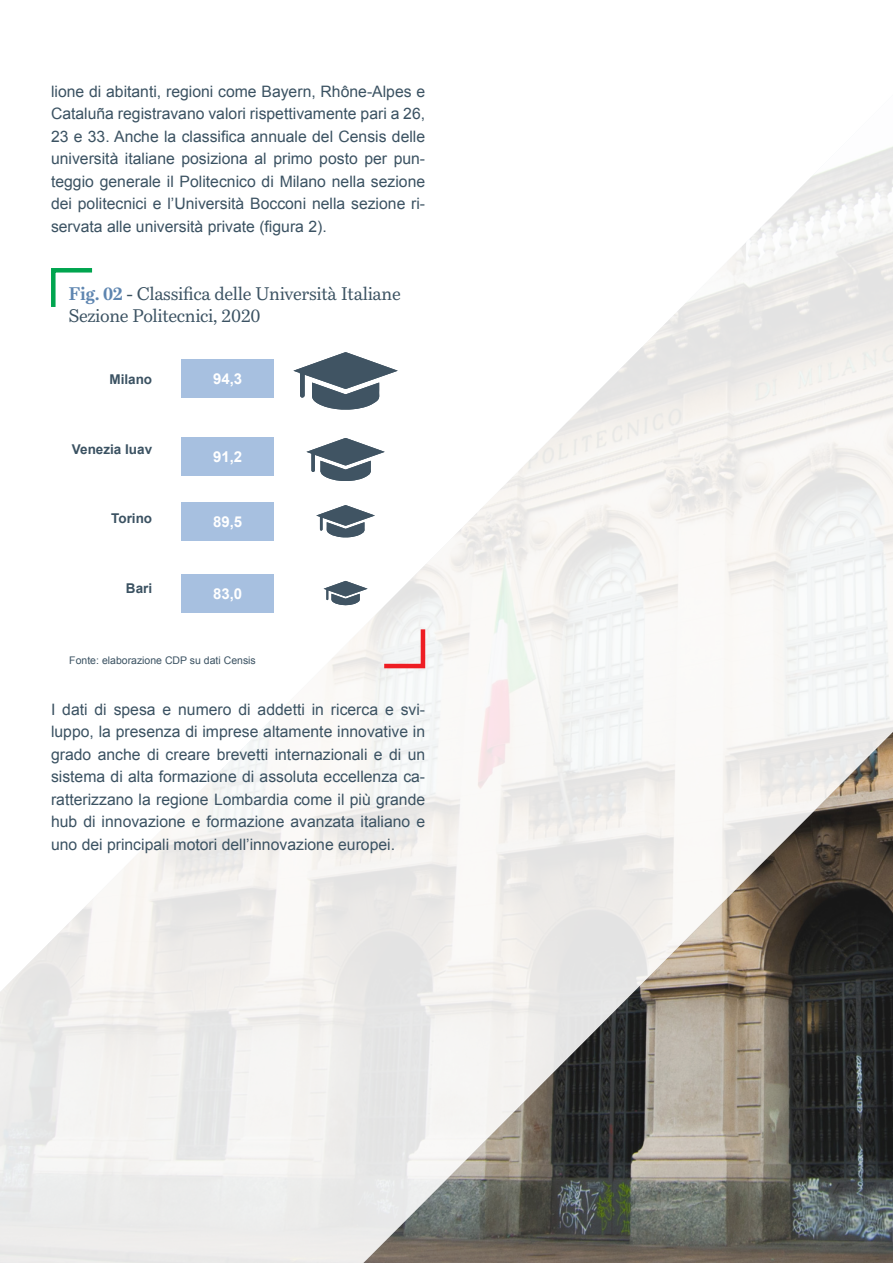
<style>
.page{position:relative;width:893px;height:1263px;background:#fff}
.page>*{position:absolute;margin:0;border:0;box-sizing:border-box;transform-origin:0 0}
.t1{font:18px/21.6px "Bressay";letter-spacing:-.02em;color:#3b5262}
.t2{font:15.75px/22.5px "Arial";color:#3b5262;text-align:justify}
.t3{font:700 15px "Arial";color:#fff}
.t4{font:700 13.5px "Arial";color:#3b5262}
.t5{font:10.5px "Arial";color:#3b5262}
.s1{font-weight:700;color:#5e85b0}
</style>
<div class="page">
<svg style="left:330px;top:685px;width:563px;height:578px;fill:#f5f6f5"></svg>
<img style="left:362px;top:730px;width:531px;height:533px">
<svg style="left:51px;top:268px;width:42px;height:39px"></svg>
<svg style="left:380px;top:625px;width:47px;height:45px"></svg>
<svg style="left:293px;top:352px;width:105px;height:58px"></svg>
<svg style="left:306px;top:438px;width:79px;height:43px"></svg>
<svg style="left:316px;top:505px;width:59px;height:32px"></svg>
<svg style="left:324px;top:581px;width:44px;height:24px"></svg>
<div style="left:181px;top:359px;width:93px;height:39px;background:#a7c0e0"></div>
<div style="left:181px;top:437px;width:93px;height:39px;background:#a7c0e0"></div>
<div style="left:181px;top:502px;width:93px;height:39px;background:#a7c0e0"></div>
<div style="left:181px;top:574px;width:93px;height:38px;background:#a7c0e0"></div>
<p class="t2" style="left:51px;top:80px;width:376px">lione di abitanti, regioni come Bayern, Rhône-Alpes e Cataluña registravano valori rispettivamente pari a 26, 23 e 33. Anche la classifica annuale del Censis delle università italiane posiziona al primo posto per pun&shy;teggio generale il Politecnico di Milano nella sezione dei politecnici e l’Università Bocconi nella sezione ri&shy;servata alle università private (figura 2).</p>
<p class="t1" style="left:68px;top:283px;width:334px"><span class="s1">Fig. 02</span> - Classifica delle Università Italiane<br>Sezione Politecnici, 2020</p>
<p class="t4" style="left:109px;top:370px;width:44px">Milano</p>
<p class="t3" style="left:213px;top:369px;width:31px">94,3</p>
<p class="t4" style="left:72px;top:440px;width:82px">Venezia Iuav</p>
<p class="t3" style="left:213px;top:447px;width:31px">91,2</p>
<p class="t4" style="left:111px;top:510px;width:42px">Torino</p>
<p class="t3" style="left:213px;top:512px;width:31px">89,5</p>
<p class="t4" style="left:126px;top:579px;width:28px">Bari</p>
<p class="t3" style="left:213px;top:583px;width:31px">83,0</p>
<p class="t5" style="left:69px;top:653px;width:188px">Fonte: elaborazione CDP su dati Censis</p>
<p class="t2" style="left:51px;top:698px;width:376px">I dati di spesa e numero di addetti in ricerca e svi&shy;luppo, la presenza di imprese altamente innovative in grado anche di creare brevetti internazionali e di un sistema di alta formazione di assoluta eccellenza ca&shy;ratterizzano la regione Lombardia come il più grande hub di innovazione e formazione avanzata italiano e uno dei principali motori dell’innovazione europei.</p>
</div>
